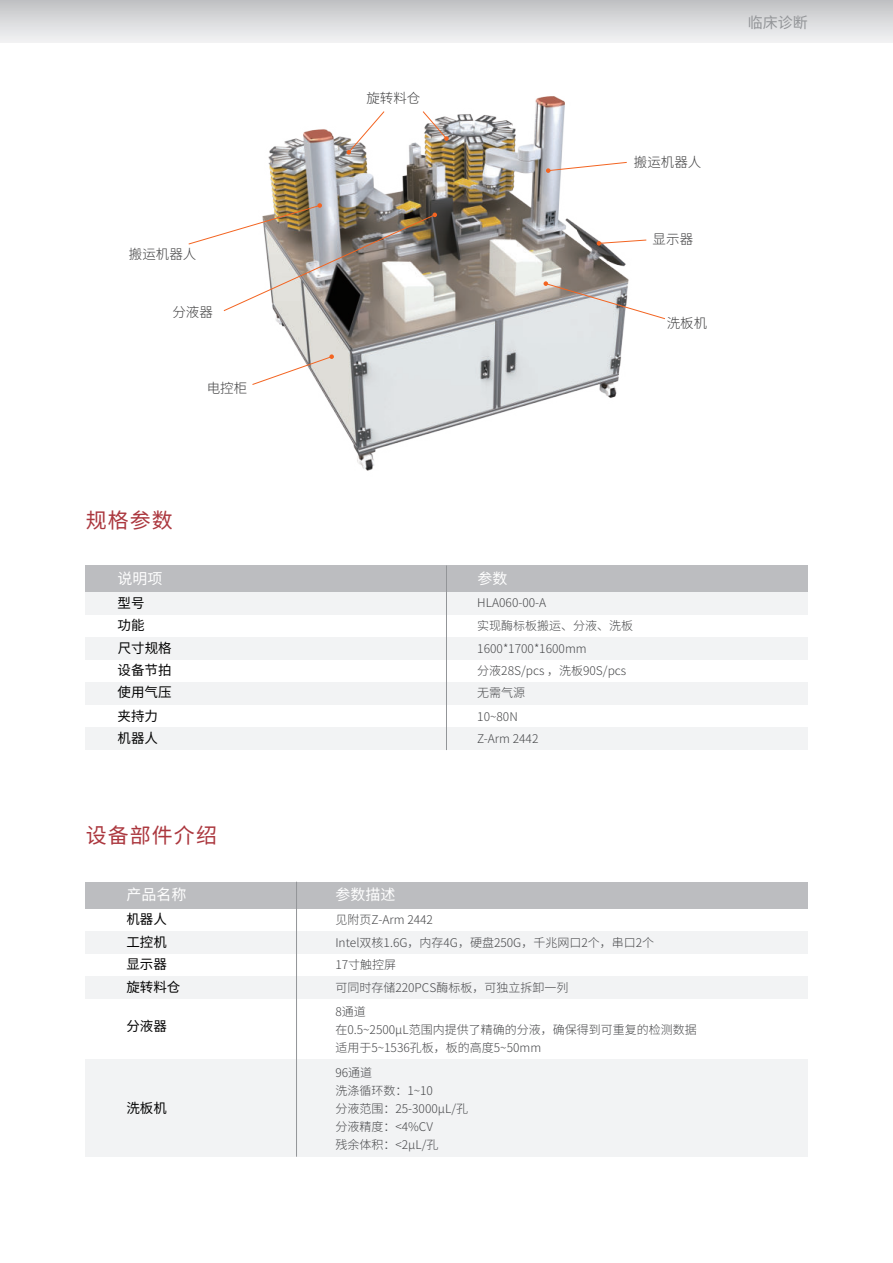
<style>
.page{position:relative;width:893px;height:1263px;background:#fff}
.page>*{position:absolute;margin:0;border:0;box-sizing:border-box;transform-origin:0 0}
.t1{font:21px "Source Han Sans CN";letter-spacing:.05em;color:#ab373e}
.t2{font:15px "Source Han Sans CN";color:#fff}
.t3{font:15px "Source Han Sans CN";color:#939598}
.t4{font:13.5px/22.6px "Source Han Sans CN";color:#030303}
.t5{font:300 13.5px "Source Han Sans CN";color:#3e3e3f}
.t6{font:300 12px/18px "Source Han Sans CN";color:#47484a}
</style>
<div class="page">
<div style="left:85px;top:565px;width:723px;height:27px;background:#bcbdc0"></div>
<div style="left:85px;top:592px;width:723px;height:23px;background:#f2f3f4"></div>
<div style="left:85px;top:638px;width:723px;height:22px;background:#f2f3f4"></div>
<div style="left:85px;top:682px;width:723px;height:23px;background:#f2f3f4"></div>
<div style="left:85px;top:727px;width:723px;height:23px;background:#f2f3f4"></div>
<hr style="left:446px;top:565px;width:1px;height:185px;background:#939598">
<div style="left:85px;top:1059px;width:723px;height:98px;background:#f2f3f4"></div>
<div style="left:85px;top:976px;width:723px;height:23px;background:#f2f3f4"></div>
<div style="left:85px;top:931px;width:723px;height:23px;background:#f2f3f4"></div>
<div style="left:85px;top:882px;width:723px;height:26px;background:#bcbdc0"></div>
<hr style="left:296px;top:882px;width:1px;height:275px;background:#939598">
<div style="left:0;top:0;width:893px;height:43px;background:linear-gradient(to bottom,#c0c1c4,#f4f4f5)"></div>
<img style="left:268px;top:96px;width:379px;height:375px">
<svg style="left:546px;top:162px;width:81px;height:11px"></svg>
<svg style="left:423px;top:111px;width:26px;height:30px"></svg>
<svg style="left:346px;top:111px;width:39px;height:44px"></svg>
<img style="left:188px;top:203px;width:249px;height:108px">
<svg style="left:252px;top:354px;width:82px;height:31px"></svg>
<svg style="left:543px;top:281px;width:122px;height:38px"></svg>
<svg style="left:597px;top:240px;width:50px;height:6px"></svg>
<p class="t5" style="left:129px;top:247px;width:69px">搬运机器人</p>
<p class="t5" style="left:172px;top:304px;width:42px">分液器</p>
<p class="t5" style="left:207px;top:380px;width:42px">电控柜</p>
<p class="t5" style="left:366px;top:91px;width:55px">旋转料仓</p>
<p class="t3" style="left:748px;top:14px;width:61px">临床诊断</p>
<p class="t5" style="left:634px;top:154px;width:69px">搬运机器人</p>
<p class="t5" style="left:653px;top:231px;width:42px">显示器</p>
<p class="t5" style="left:667px;top:315px;width:42px">洗板机</p>
<h1 class="t1" style="left:86px;top:509px;width:89px">规格参数</h1>
<p class="t2" style="left:118px;top:570px;width:46px">说明项</p>
<p class="t2" style="left:477px;top:570px;width:31px">参数</p>
<p class="t6" style="left:477px;top:594px;width:71px">HLA060-00-A</p>
<p class="t4" style="left:118px;top:592px;width:28px">型号</p>
<p class="t4" style="left:118px;top:637px;width:55px">尺寸规格</p>
<p class="t4" style="left:118px;top:614px;width:28px">功能</p>
<p class="t6" style="left:477px;top:617px;width:157px">实现酶标板搬运、分液、洗板</p>
<p class="t6" style="left:477px;top:640px;width:111px">1600*1700*1600mm</p>
<p class="t4" style="left:118px;top:659px;width:56px">设备节拍使用气压夹持力机器人</p>
<h1 class="t1" style="left:86px;top:823px;width:133px">设备部件介绍</h1>
<p class="t2" style="left:126px;top:886px;width:61px">产品名称</p>
<p class="t2" style="left:335px;top:886px;width:61px">参数描述</p>
<p class="t6" style="left:477px;top:659px;width:151px;line-height:22.2px">分液28S/pcs ，洗板90S/pcs无需气源</p>
<p class="t6" style="left:477px;top:707px;width:42px">10~80N</p>
<p class="t6" style="left:477px;top:729px;width:63px">Z-Arm 2442</p>
<p class="t4" style="left:126px;top:908px;width:42px;line-height:22.2px">机器人工控机</p>
<p class="t4" style="left:126px;top:976px;width:55px">旋转料仓</p>
<p class="t4" style="left:126px;top:1015px;width:42px">分液器</p>
<p class="t4" style="left:126px;top:953px;width:42px">显示器</p>
<p class="t4" style="left:126px;top:1097px;width:42px">洗板机</p>
<p class="t6" style="left:335px;top:909px;width:320px;line-height:22.2px">见附页Z-Arm 2442<br>Intel双核1.6G，内存4G，硬盘250G，千兆网口2个，串口2个</p>
<p class="t6" style="left:335px;top:979px;width:235px">可同时存储220PCS酶标板，可独立拆卸一列</p>
<p class="t6" style="left:335px;top:956px;width:62px">17寸触控屏</p>
<p class="t6" style="left:335px;top:1003px;width:363px">8通道<br>在0.5~2500μL范围内提供了精确的分液，确保得到可重复的检测数据适用于5~1536孔板，板的高度5~50mm</p>
<p class="t6" style="left:335px;top:1064px;width:134px">96通道<br>洗涤循环数：1~10<br>分液范围：25-3000μL/孔分液精度：&lt;4%CV<br>残余体积：&lt;2μL/孔</p>
</div>
